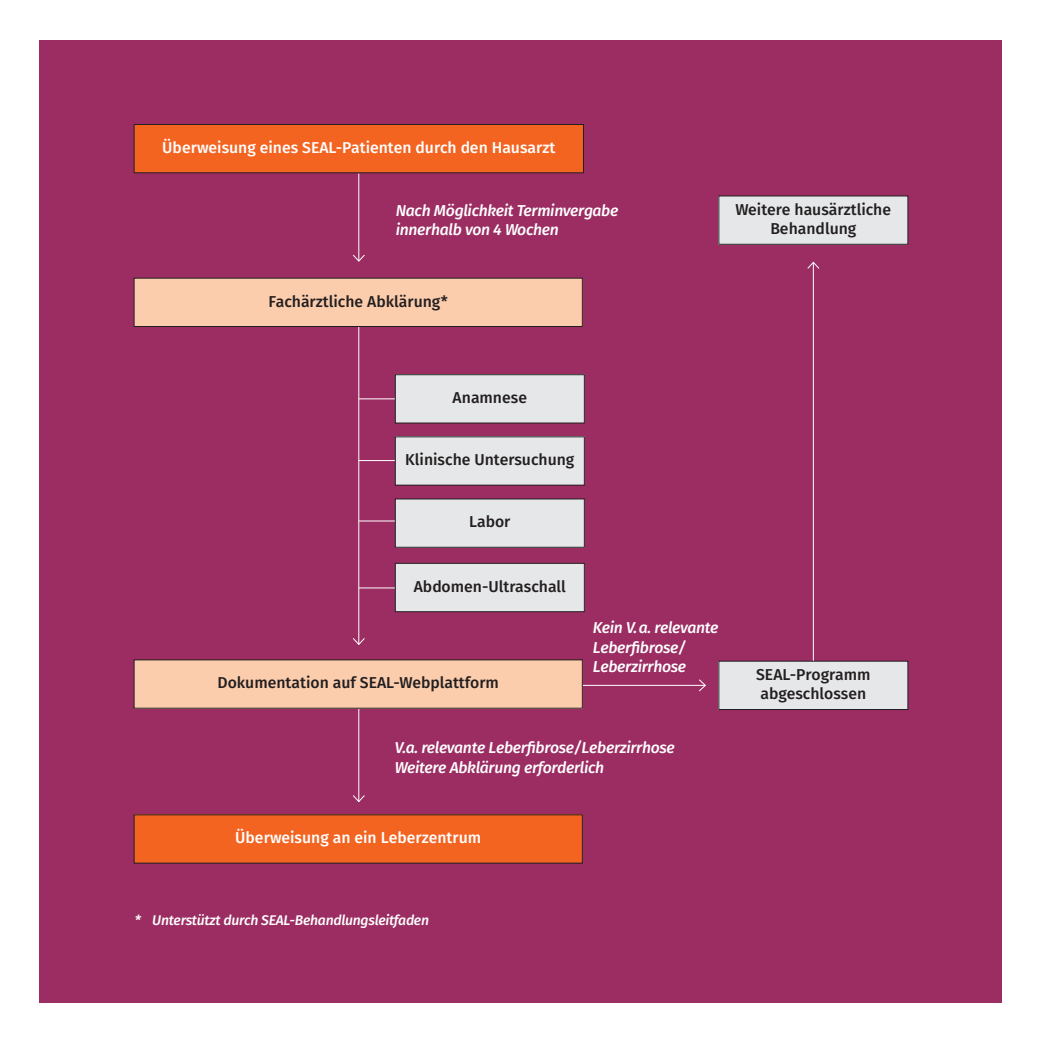
<style>
.page{position:relative;width:1042px;height:1042px;background:#fff}
.page>*{position:absolute;margin:0;border:0;box-sizing:border-box;transform-origin:0 0}
.t1{font:500 15.75px/19.2px "Fira Sans";color:#231f20;text-align:center}
.t2{font:italic 500 15.75px/19.2px "Fira Sans";letter-spacing:-.02em;color:#fff}
.t3{font:500 15.75px "Fira Sans";color:#fff}
.t4{font:italic 500 14px "Fira Sans";letter-spacing:-.02em;color:#fff}
</style>
<div class="page">
<div style="left:40px;top:40px;width:962px;height:962px;background:#9b2d63"></div>
<hr style="left:358px;top:173px;width:1px;height:88px;background:#fff">
<svg style="left:353px;top:254px;width:12px;height:8px"></svg>
<hr style="left:358px;top:708px;width:1px;height:93px;background:#fff">
<svg style="left:353px;top:794px;width:12px;height:9px"></svg>
<hr style="left:813px;top:262px;width:1px;height:399px;background:#fff">
<svg style="left:807px;top:261px;width:13px;height:9px"></svg>
<hr style="left:358px;top:325px;width:1px;height:319px;background:#fff">
<svg style="left:353px;top:637px;width:12px;height:8px"></svg>
<hr style="left:580px;top:685px;width:125px;height:1px;background:#fff">
<svg style="left:698px;top:679px;width:8px;height:13px"></svg>
<hr style="left:359px;top:398px;width:41px;height:1px;background:#fff">
<hr style="left:359px;top:460px;width:41px;height:1px;background:#fff">
<hr style="left:359px;top:520px;width:41px;height:1px;background:#fff">
<hr style="left:359px;top:587px;width:41px;height:1px;background:#fff">
<div style="left:719px;top:196px;width:189px;height:48px;background:#e6e7e9"></div>
<div style="left:718px;top:195px;width:190px;height:50px;border:1px solid #231f20"></div>
<div style="left:395px;top:375px;width:189px;height:48px;background:#e6e7e9"></div>
<div style="left:395px;top:374px;width:190px;height:49px;border:1px solid #231f20"></div>
<div style="left:395px;top:437px;width:189px;height:48px;background:#e6e7e9"></div>
<div style="left:395px;top:499px;width:189px;height:48px;background:#e6e7e9"></div>
<div style="left:395px;top:498px;width:190px;height:50px;border:1px solid #231f20"></div>
<div style="left:395px;top:563px;width:189px;height:49px;background:#e6e7e9"></div>
<div style="left:395px;top:563px;width:190px;height:49px;border:1px solid #231f20"></div>
<div style="left:719px;top:661px;width:189px;height:48px;background:#e6e7e9"></div>
<div style="left:718px;top:661px;width:190px;height:49px;border:1px solid #231f20"></div>
<div style="left:134px;top:278px;width:448px;height:48px;background:#fccdad"></div>
<div style="left:134px;top:278px;width:449px;height:49px;border:1px solid #231f20"></div>
<div style="left:134px;top:660px;width:448px;height:48px;background:#fccdad"></div>
<div style="left:134px;top:659px;width:449px;height:49px;border:1px solid #231f20"></div>
<div style="left:134px;top:815px;width:448px;height:48px;background:#f36421"></div>
<div style="left:134px;top:124px;width:449px;height:49px;background:#f36421"></div>
<div style="left:134px;top:124px;width:450px;height:49px;border:1px solid #231f20"></div>
<p class="t3" style="left:162px;top:136px;width:394px">Überweisung eines SEAL-Patienten durch den Hausarzt</p>
<p class="t2" style="left:396px;top:201px;width:224px">Nach Möglichkeit Terminvergabe innerhalb von 4 Wochen</p>
<p class="t1" style="left:269px;top:291px;width:181px">Fachärztliche Abklärung*</p>
<p class="t1" style="left:735px;top:199px;width:157px">Weitere hausärztliche<br>Behandlung</p>
<p class="t1" style="left:453px;top:388px;width:76px">Anamnese</p>
<p class="t1" style="left:405px;top:450px;width:171px">Klinische Untersuchung</p>
<p class="t1" style="left:469px;top:512px;width:43px">Labor</p>
<p class="t1" style="left:414px;top:576px;width:154px">Abdomen-Ultraschall</p>
<p class="t1" style="left:217px;top:673px;width:283px">Dokumentation auf SEAL-Webplattform</p>
<p class="t2" style="left:593px;top:618px;width:127px">Kein V.a. relevante<br>Leberfibrose/<br>Leberzirrhose</p>
<p class="t2" style="left:395px;top:738px;width:282px">V.a. relevante Leberfibrose/Leberzirrhose<br>Weitere Abklärung erforderlich</p>
<p class="t3" style="left:235px;top:826px;width:247px">Überweisung an ein Leberzentrum</p>
<p class="t4" style="left:135px;top:910px;width:296px">* Unterstützt durch SEAL-Behandlungsleitfaden</p>
<p class="t1" style="left:756px;top:665px;width:116px;text-align:left">SEAL-Programm abgeschlossen</p>
</div>
